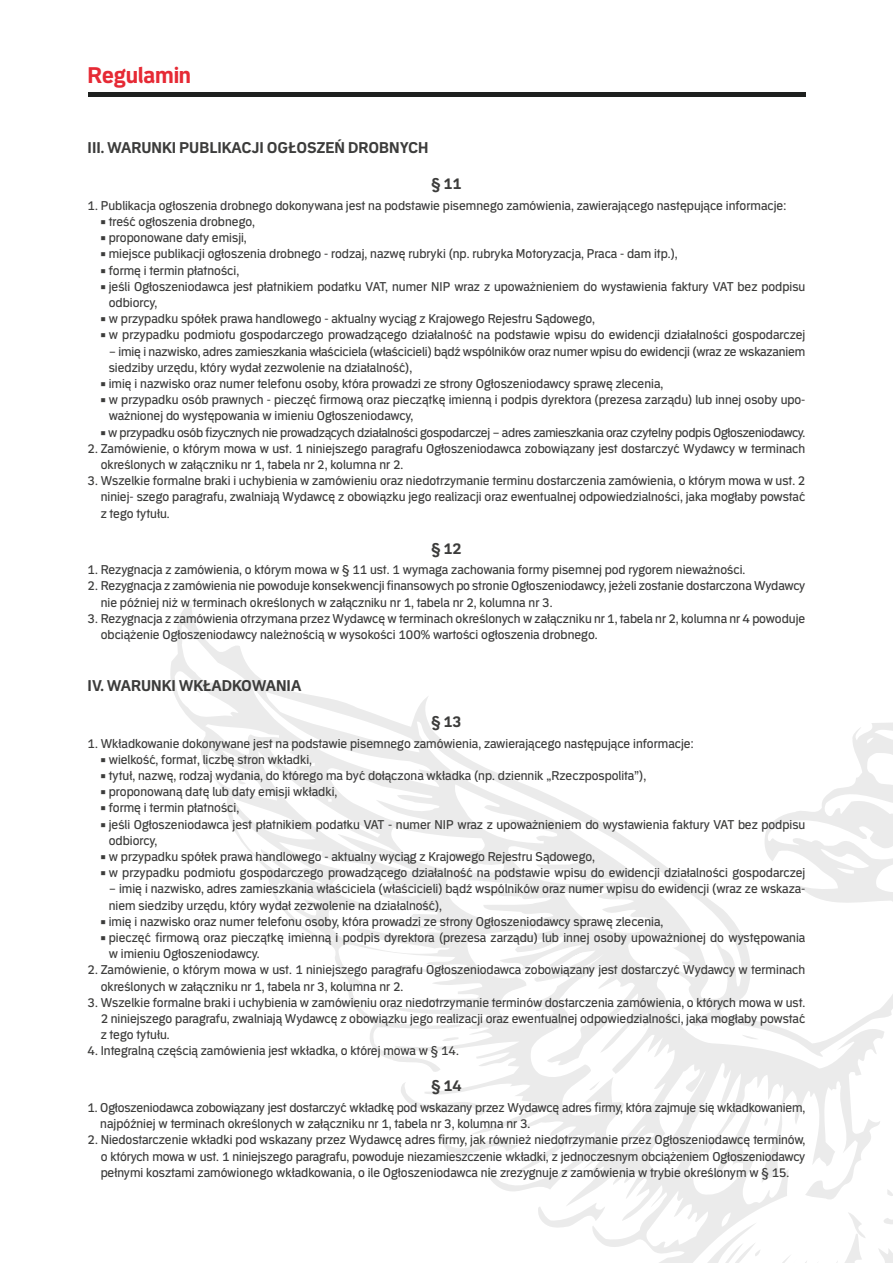
<style>
.page{position:relative;width:893px;height:1263px;background:#fff}
.page>*{position:absolute;margin:0;border:0;box-sizing:border-box;transform-origin:0 0}
.t1{font:700 24px "Erepublic Sans";letter-spacing:-.01em;color:#e62a35}
.t2{font:700 16.5px "Erepublic Sans";color:#3c3c3b}
.t3{font:13.5px/16.2px "Erepublic Sans";color:#3c3c3b}
.t4{font:13.5px "Erepublic Sans";letter-spacing:-.02em;color:#3c3c3b}
.s1{font-family:"Erepublic Slab"}
</style>
<div class="page">
<div style="left:88px;top:92px;width:717px;height:5px;background:#1e201f"></div>
<svg style="left:186px;top:679px;width:707px;height:584px"></svg>
<h1 class="t1" style="left:88px;top:63px;width:105px">Regulamin</h1>
<p class="t2" style="left:88px;top:140px;width:342px">III. WARUNKI PUBLIKACJI OGŁOSZEŃ DROBNYCH</p>
<p class="t2" style="left:431px;top:176px;width:32px">§ 11</p>
<p class="t3" style="left:88px;top:198px;width:700px">1. Publikacja ogłoszenia drobnego dokonywana jest na podstawie pisemnego zamówienia, zawierającego następujące informacje:</p>
<p class="t3" style="left:100px;top:214px;width:156px"><span class="s1">•</span> treść ogłoszenia drobnego,</p>
<p class="t3" style="left:100px;top:230px;width:148px"><span class="s1">•</span> proponowane daty emisji,</p>
<p class="t3" style="left:100px;top:246px;width:579px"><span class="s1">•</span> miejsce publikacji ogłoszenia drobnego - rodzaj, nazwę rubryki (np. rubryka Motoryzacja, Praca - dam itp.),</p>
<p class="t3" style="left:100px;top:262px;width:140px"><span class="s1">•</span> formę i termin płatności,</p>
<p class="t3" style="left:109px;top:279px;width:698px;text-indent:-8px"><span class="s1">•</span> jeśli Ogłoszeniodawca jest płatnikiem podatku VAT, numer NIP wraz z upoważnieniem do wystawienia faktury VAT bez podpisu odbiorcy,</p>
<p class="t3" style="left:100px;top:311px;width:496px"><span class="s1">•</span> w przypadku spółek prawa handlowego - aktualny wyciąg z Krajowego Rejestru Sądowego,</p>
<p class="t3" style="left:100px;top:327px;width:706px"><span class="s1">•</span> w przypadku podmiotu gospodarczego prowadzącego działalność na podstawie wpisu do ewidencji działalności gospodarczej</p>
<p class="t3" style="left:109px;top:343px;width:698px">– imię i nazwisko, adres zamieszkania właściciela (właścicieli) bądź wspólników oraz numer wpisu do ewidencji (wraz ze wskazaniem siedziby urzędu, który wydał zezwolenie na działalność),</p>
<p class="t3" style="left:100px;top:376px;width:564px"><span class="s1">•</span> imię i nazwisko oraz numer telefonu osoby, która prowadzi ze strony Ogłoszeniodawcy sprawę zlecenia,</p>
<p class="t3" style="left:109px;top:392px;width:698px;text-indent:-8px"><span class="s1">•</span> w przypadku osób prawnych - pieczęć firmową oraz pieczątkę imienną i podpis dyrektora (prezesa zarządu) lub innej osoby upo&shy;ważnionej do występowania w imieniu Ogłoszeniodawcy,</p>
<p class="t4" style="left:100px;top:425px;width:706px"><span class="s1">•</span> w przypadku osób fizycznych nie prowadzących działalności gospodarczej – adres zamieszkania oraz czytelny podpis Ogłoszeniodawcy.</p>
<p class="t3" style="left:101px;top:441px;width:706px;text-indent:-13px">2. Zamówienie, o którym mowa w ust. 1 niniejszego paragrafu Ogłoszeniodawca zobowiązany jest dostarczyć Wydawcy w terminach określonych w załączniku nr 1, tabela nr 2, kolumna nr 2.</p>
<p class="t3" style="left:101px;top:473px;width:706px;text-align:justify;text-indent:-13px">3. Wszelkie formalne braki i uchybienia w zamówieniu oraz niedotrzymanie terminu dostarczenia zamówienia, o którym mowa w ust. 2 niniej- szego paragrafu, zwalniają Wydawcę z obowiązku jego realizacji oraz ewentualnej odpowiedzialności, jaka mogłaby powstać z tego tytułu.</p>
<p class="t2" style="left:431px;top:540px;width:32px">§ 12</p>
<p class="t3" style="left:88px;top:562px;width:659px">1. Rezygnacja z zamówienia, o którym mowa w § 11 ust. 1 wymaga zachowania formy pisemnej pod rygorem nieważności.</p>
<p class="t3" style="left:101px;top:578px;width:706px;text-indent:-13px">2. Rezygnacja z zamówienia nie powoduje konsekwencji finansowych po stronie Ogłoszeniodawcy, jeżeli zostanie dostarczona Wydawcy nie później niż w terminach określonych w załączniku nr 1, tabela nr 2, kolumna nr 3.</p>
<p class="t3" style="left:101px;top:610px;width:706px;text-indent:-13px">3. Rezygnacja z zamówienia otrzymana przez Wydawcę w terminach określonych w załączniku nr 1, tabela nr 2, kolumna nr 4 powoduje obciążenie Ogłoszeniodawcy należnością w wysokości 100% wartości ogłoszenia drobnego.</p>
<p class="t2" style="left:88px;top:677px;width:215px">IV. WARUNKI WKŁADKOWANIA</p>
<p class="t2" style="left:431px;top:713px;width:32px">§ 13</p>
<p class="t3" style="left:88px;top:735px;width:607px">1. Wkładkowanie dokonywane jest na podstawie pisemnego zamówienia, zawierającego następujące informacje:</p>
<p class="t3" style="left:100px;top:751px;width:213px"><span class="s1">•</span> wielkość, format, liczbę stron wkładki,</p>
<p class="t3" style="left:100px;top:768px;width:547px"><span class="s1">•</span> tytuł, nazwę, rodzaj wydania, do którego ma być dołączona wkładka (np. dziennik „Rzeczpospolita”),</p>
<p class="t3" style="left:100px;top:784px;width:238px"><span class="s1">•</span> proponowaną datę lub daty emisji wkładki,</p>
<p class="t3" style="left:100px;top:800px;width:140px"><span class="s1">•</span> formę i termin płatności,</p>
<p class="t3" style="left:109px;top:816px;width:698px;text-indent:-8px"><span class="s1">•</span> jeśli Ogłoszeniodawca jest płatnikiem podatku VAT - numer NIP wraz z upoważnieniem do wystawienia faktury VAT bez podpisu odbiorcy,</p>
<p class="t3" style="left:100px;top:849px;width:496px"><span class="s1">•</span> w przypadku spółek prawa handlowego - aktualny wyciąg z Krajowego Rejestru Sądowego,</p>
<p class="t3" style="left:100px;top:865px;width:706px"><span class="s1">•</span> w przypadku podmiotu gospodarczego prowadzącego działalność na podstawie wpisu do ewidencji działalności gospodarczej</p>
<p class="t3" style="left:109px;top:881px;width:698px">– imię i nazwisko, adres zamieszkania właściciela (właścicieli) bądź wspólników oraz numer wpisu do ewidencji (wraz ze wskaza&shy;niem siedziby urzędu, który wydał zezwolenie na działalność),</p>
<p class="t3" style="left:100px;top:913px;width:564px"><span class="s1">•</span> imię i nazwisko oraz numer telefonu osoby, która prowadzi ze strony Ogłoszeniodawcy sprawę zlecenia,</p>
<p class="t3" style="left:109px;top:930px;width:698px;text-indent:-8px"><span class="s1">•</span> pieczęć firmową oraz pieczątkę imienną i podpis dyrektora (prezesa zarządu) lub innej osoby upoważnionej do występowania w imieniu Ogłoszeniodawcy.</p>
<p class="t3" style="left:101px;top:962px;width:706px;text-indent:-13px">2. Zamówienie, o którym mowa w ust. 1 niniejszego paragrafu Ogłoszeniodawca zobowiązany jest dostarczyć Wydawcy w terminach określonych w załączniku nr 1, tabela nr 3, kolumna nr 2.</p>
<p class="t3" style="left:101px;top:994px;width:706px;text-align:justify;text-indent:-13px">3. Wszelkie formalne braki i uchybienia w zamówieniu oraz niedotrzymanie terminów dostarczenia zamówienia, o których mowa w ust.<br>2 niniejszego paragrafu, zwalniają Wydawcę z obowiązku jego realizacji oraz ewentualnej odpowiedzialności, jaka mogłaby powstać z tego tytułu.</p>
<p class="t3" style="left:88px;top:1043px;width:373px">4. Integralną częścią zamówienia jest wkładka, o której mowa w § 14.</p>
<p class="t2" style="left:431px;top:1078px;width:32px">§ 14</p>
<p class="t3" style="left:100px;top:1099px;width:707px;text-indent:-13px">1. Ogłoszeniodawca zobowiązany jest dostarczyć wkładkę pod wskazany przez Wydawcę adres firmy, która zajmuje się wkładkowaniem, najpóźniej w terminach określonych w załączniku nr 1, tabela nr 3, kolumna nr 3.</p>
<p class="t3" style="left:101px;top:1132px;width:706px;text-align:justify;text-indent:-13px">2. Niedostarczenie wkładki pod wskazany przez Wydawcę adres firmy, jak również niedotrzymanie przez Ogłoszeniodawcę terminów, o których mowa w ust. 1 niniejszego paragrafu, powoduje niezamieszczenie wkładki, z jednoczesnym obciążeniem Ogłoszeniodawcy pełnymi kosztami zamówionego wkładkowania, o ile Ogłoszeniodawca nie zrezygnuje z zamówienia w trybie określonym w § 15.</p>
</div>
